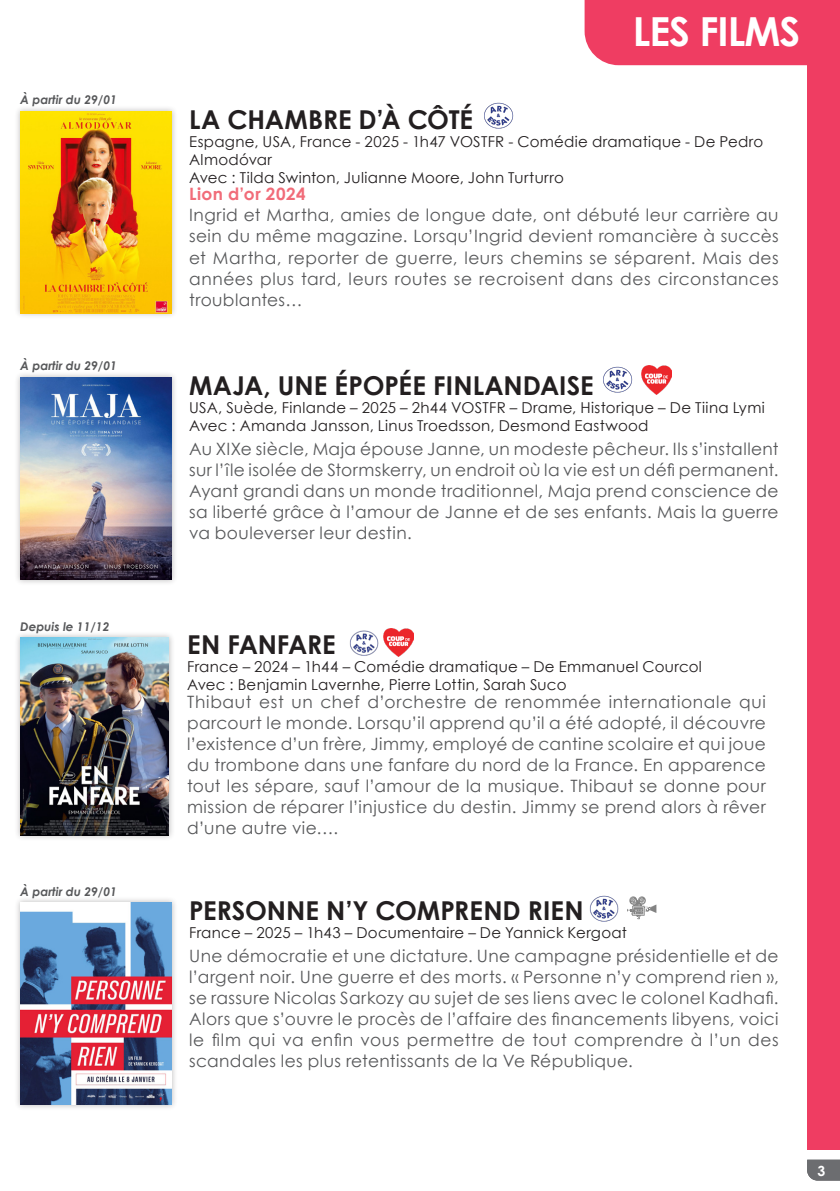
<style>
.page{position:relative;width:840px;height:1191px;background:#fff}
.page>*{position:absolute;margin:0;border:0;box-sizing:border-box;transform-origin:0 0}
.cartouche_film{font:700 40px "Century Gothic";letter-spacing:-.025em;color:#fff}
.courant{font:700 26px "Century Gothic";color:#231f20}
.courant-2{font:17px/21px "Century Gothic";letter-spacing:.025em;color:#57585a;text-align:justify}
.courant-3{font:700 17px "Century Gothic";letter-spacing:.035em;color:#f16c79}
.courant-4{font:15px/18px "Century Gothic";letter-spacing:.02em;color:#231f20}
.t1{font:700 14px "Century Gothic";color:#fff}
.t2{font:italic 700 12px "Century Gothic";color:#57585a}
</style>
<div class="page">
<svg style="left:807px;top:1159px;width:32px;height:21px"></svg>
<div style="left:806px;top:0;width:33px;height:1149px;background:#ef3d62"></div>
<div style="left:584px;top:0;width:222px;height:65px;background:#ef3d62"></div>
<div style="left:14px;top:631px;width:161px;height:210px;background:#231f20;opacity:.3"></div>
<img style="left:20px;top:637px;width:148px;height:198px">
<img style="left:349px;top:630px;width:30px;height:26px">
<div style="left:14px;top:105px;width:164px;height:214px;background:#231f20;opacity:.3"></div>
<img style="left:20px;top:111px;width:152px;height:202px">
<div style="left:14px;top:371px;width:164px;height:215px;background:#231f20;opacity:.3"></div>
<img style="left:20px;top:377px;width:152px;height:202px">
<div style="left:14px;top:896px;width:164px;height:214px;background:#231f20;opacity:.3"></div>
<img style="left:20px;top:902px;width:152px;height:202px">
<img style="left:603px;top:366px;width:30px;height:27px">
<img style="left:484px;top:102px;width:30px;height:27px">
<img style="left:383px;top:628px;width:30px;height:29px">
<img style="left:641px;top:365px;width:29px;height:29px">
<img style="left:589px;top:895px;width:30px;height:27px">
<svg style="left:627px;top:896px;width:29px;height:23px"></svg>
<p class="t2" style="left:20px;top:90px;width:98px">À partir du 29/01</p>
<p class="t2" style="left:20px;top:357px;width:98px">À partir du 29/01</p>
<p class="t2" style="left:20px;top:618px;width:91px">Depuis le 11/12</p>
<p class="t2" style="left:20px;top:883px;width:98px">À partir du 29/01</p>
<p class="cartouche_film" style="left:632px;top:1px;width:169px">LES FILMS</p>
<p class="courant" style="left:189px;top:99px;width:285px">LA CHAMBRE D’À CÔTÉ</p>
<p class="courant-4" style="left:189px;top:132px;width:575px">Espagne, USA, France - 2025 - 1h47 VOSTFR - Comédie dramatique - De Pedro<br>Almodóvar</p>
<p class="courant-4" style="left:189px;top:168px;width:376px">Avec : Tilda Swinton, Julianne Moore, John Turturro</p>
<p class="courant-3" style="left:189px;top:181px;width:118px">Lion d’or 2024</p>
<p class="courant-2" style="left:189px;top:205px;width:590px">Ingrid et Martha, amies de longue date, ont débuté leur carrière au sein du même magazine. Lorsqu’Ingrid devient romancière à succès et Martha, reporter de guerre, leurs chemins se séparent. Mais des années plus tard, leurs routes se recroisent dans des circonstances troublantes…</p>
<p class="courant" style="left:189px;top:366px;width:406px">MAJA, UNE ÉPOPÉE FINLANDAISE</p>
<p class="courant-4" style="left:189px;top:398px;width:577px">USA, Suède, Finlande – 2025 – 2h44 VOSTFR – Drame, Historique – De Tiina Lymi</p>
<p class="courant-4" style="left:189px;top:416px;width:460px">Avec : Amanda Jansson, Linus Troedsson, Desmond Eastwood</p>
<p class="courant-2" style="left:189px;top:438px;width:590px">Au XIXe siècle, Maja épouse Janne, un modeste pêcheur. Ils s’installent sur l’île isolée de Stormskerry, un endroit où la vie est un défi permanent.<br>Ayant grandi dans un monde traditionnel, Maja prend conscience de sa liberté grâce à l’amour de Janne et de ses enfants. Mais la guerre va bouleverser leur destin.</p>
<p class="courant" style="left:187px;top:624px;width:150px">EN FANFARE</p>
<p class="courant-4" style="left:187px;top:657px;width:516px">France – 2024 – 1h44 – Comédie dramatique – De Emmanuel Courcol</p>
<p class="courant-4" style="left:187px;top:675px;width:380px">Avec : Benjamin Lavernhe, Pierre Lottin, Sarah Suco</p>
<p class="courant-2" style="left:187px;top:691px;width:580px">Thibaut est un chef d’orchestre de renommée internationale qui parcourt le monde. Lorsqu’il apprend qu’il a été adopté, il découvre l’existence d’un frère, Jimmy, employé de cantine scolaire et qui joue du trombone dans une fanfare du nord de la France. En apparence tout les sépare, sauf l’amour de la musique. Thibaut se donne pour mission de réparer l’injustice du destin. Jimmy se prend alors à rêver d’une autre vie….</p>
<p class="courant" style="left:189px;top:891px;width:396px">PERSONNE N’Y COMPREND RIEN</p>
<p class="courant-4" style="left:189px;top:923px;width:439px">France – 2025 – 1h43 – Documentaire – De Yannick Kergoat</p>
<p class="courant-2" style="left:189px;top:945px;width:590px">Une démocratie et une dictature. Une campagne présidentielle et de l’argent noir. Une guerre et des morts. « Personne n’y comprend rien », se rassure Nicolas Sarkozy au sujet de ses liens avec le colonel Kadhafi.<br>Alors que s’ouvre le procès de l’affaire des financements libyens, voici le film qui va enfin vous permettre de tout comprendre à l’un des scandales les plus retentissants de la Ve République.</p>
<p class="t1" style="left:817px;top:1160px;width:9px">3</p>
</div>
